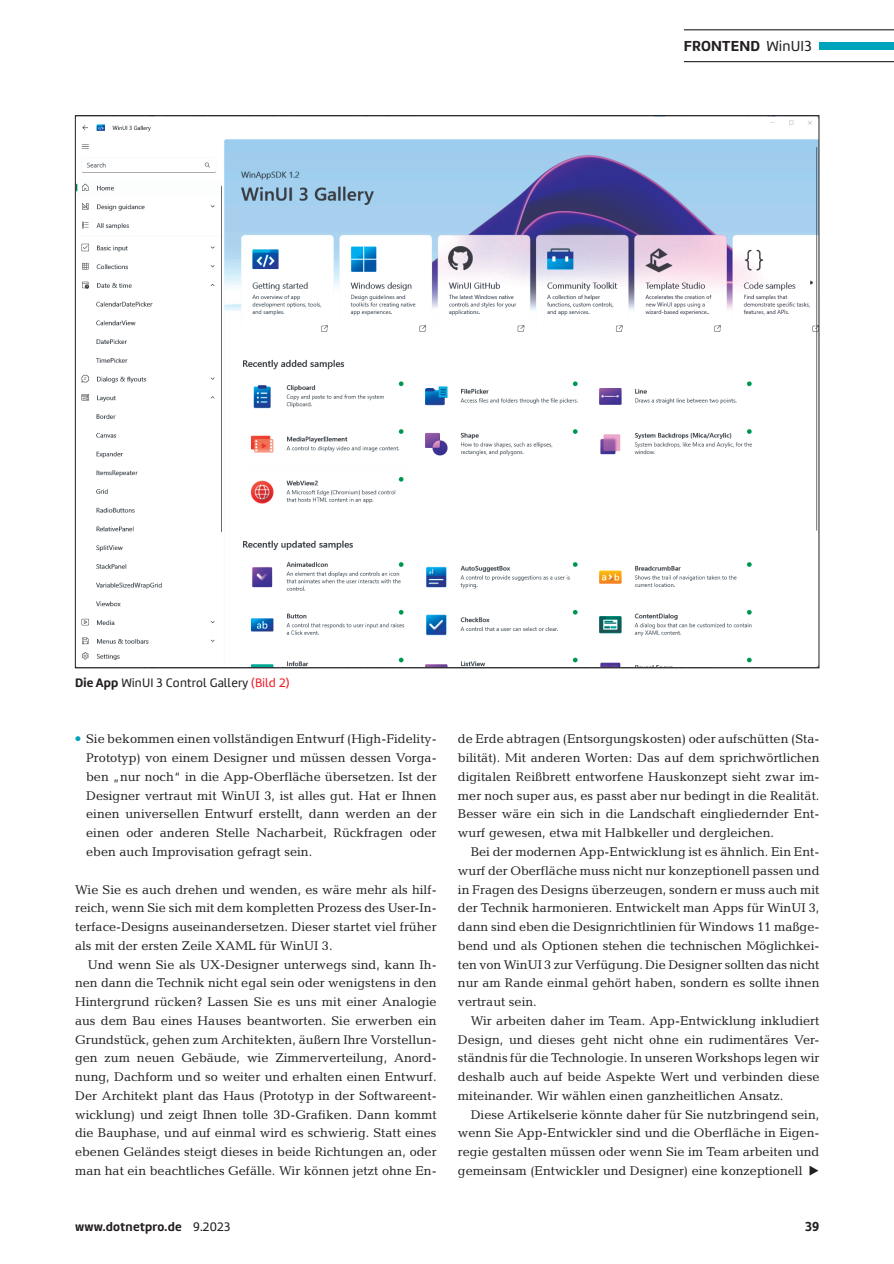
<style>
.page{position:relative;width:894px;height:1264px;background:#fff}
.page>*{position:absolute;margin:0;border:0;box-sizing:border-box;transform-origin:0 0}
.IR_40_seitenstrecke{font:700 15px "Amelia";letter-spacing:.015em;color:#231f20}
.IR_40_seitenstrecke-2{font:700 13.5px "Amelia";color:#231f20}
.t1{font:12.75px/18.8px "Candida Std";color:#231f20;text-align:justify}
.t2{font:12.75px "Amelia";letter-spacing:.015em;color:#231f20}
.IR_40_seitenstrecke-3{font:700 12.75px "Amelia";letter-spacing:.015em;color:#231f20}
.s1{font-weight:400}
.s2{font-weight:700}
.s3{color:#ee1d23}
</style>
<div class="page">
<hr style="left:684px;top:29px;width:210px;height:1px;background:#231f20">
<hr style="left:684px;top:61px;width:210px;height:1px;background:#231f20">
<div style="left:819px;top:42px;width:75px;height:7px;background:#00a3bc"></div>
<img style="left:77px;top:120px;width:740px;height:546px">
<p class="IR_40_seitenstrecke" style="left:683px;top:37px;width:130px">FRONTEND <span class="s1">WinUI3</span></p>
<p class="t2" style="left:75px;top:675px;width:216px"><span class="s2">Die App</span> WinUI 3 Control Gallery <span class="s3">(Bild 2)</span></p>
<p class="t1" style="left:86px;top:729px;width:352px">Sie bekommen einen vollständigen Entwurf (High-Fidelity-Prototyp) von einem Designer und müssen dessen Vorga&shy;ben „nur noch“ in die App-Oberfläche übersetzen. Ist der Designer vertraut mit WinUI 3, ist alles gut. Hat er Ihnen einen universellen Entwurf erstellt, dann werden an der einen oder anderen Stelle Nacharbeit, Rückfragen oder eben auch Improvisation gefragt sein.</p>
<p class="t1" style="left:75px;top:879px;width:363px">Wie Sie es auch drehen und wenden, es wäre mehr als hilf&shy;reich, wenn Sie sich mit dem kompletten Prozess des User-In&shy;terface-Designs auseinandersetzen. Dieser startet viel früher als mit der ersten Zeile XAML für WinUI 3.</p>
<p class="t1" style="left:75px;top:954px;width:363px;text-align:left;text-indent:13px">Und wenn Sie als UX-Designer unterwegs sind, kann Ih&shy;nen dann die Technik nicht egal sein oder wenigstens in den Hintergrund rücken? Lassen Sie es uns mit einer Analogie aus dem Bau eines Hauses beantworten. Sie erwerben ein Grundstück, gehen zum Architekten, äußern Ihre Vorstellun&shy;gen zum neuen Gebäude, wie Zimmerverteilung, Anord&shy;nung, Dachform und so weiter und erhalten einen Entwurf.<br>Der Architekt plant das Haus (Prototyp in der Softwareent&shy;wicklung) und zeigt Ihnen tolle 3D-Grafiken. Dann kommt die Bauphase, und auf einmal wird es schwierig. Statt eines ebenen Geländes steigt dieses in beide Richtungen an, oder man hat ein beachtliches Gefälle. Wir können jetzt ohne En-</p>
<p class="t1" style="left:458px;top:729px;width:363px">de Erde abtragen (Entsorgungskosten) oder aufschütten (Sta&shy;bilität). Mit anderen Worten: Das auf dem sprichwörtlichen digitalen Reißbrett entworfene Hauskonzept sieht zwar im&shy;mer noch super aus, es passt aber nur bedingt in die Realität.<br>Besser wäre ein sich in die Landschaft eingliedernder Ent&shy;wurf gewesen, etwa mit Halbkeller und dergleichen.</p>
<p class="t1" style="left:458px;top:842px;width:363px;text-indent:13px">Bei der modernen App-Entwicklung ist es ähnlich. Ein Ent&shy;wurf der Oberfläche muss nicht nur konzeptionell passen und in Fragen des Designs überzeugen, sondern er muss auch mit der Technik harmonieren. Entwickelt man Apps für WinUI 3, dann sind eben die Designrichtlinien für Windows 11 maßge&shy;bend und als Optionen stehen die technischen Möglichkei&shy;ten von WinUI 3 zur Verfügung. Die Designer sollten das nicht nur am Rande einmal gehört haben, sondern es sollte ihnen vertraut sein.</p>
<p class="t1" style="left:458px;top:1011px;width:363px;text-indent:13px">Wir arbeiten daher im Team. App-Entwicklung inkludiert Design, und dieses geht nicht ohne ein rudimentäres Ver&shy;ständnis für die Technologie. In unseren Workshops legen wir deshalb auch auf beide Aspekte Wert und verbinden diese miteinander. Wir wählen einen ganzheitlichen Ansatz.</p>
<p class="t1" style="left:458px;top:1104px;width:363px;text-indent:13px">Diese Artikelserie könnte daher für Sie nutzbringend sein, wenn Sie App-Entwickler sind und die Oberfläche in Eigen&shy;regie gestalten müssen oder wenn Sie im Team arbeiten und gemeinsam (Entwickler und Designer) eine konzeptionell</p>
<p class="IR_40_seitenstrecke-3" style="left:75px;top:1219px;width:157px">www.dotnetpro.de <span class="s1">9.2023</span></p>
<p class="IR_40_seitenstrecke-2" style="left:805px;top:1218px;width:16px">39</p>
</div>
